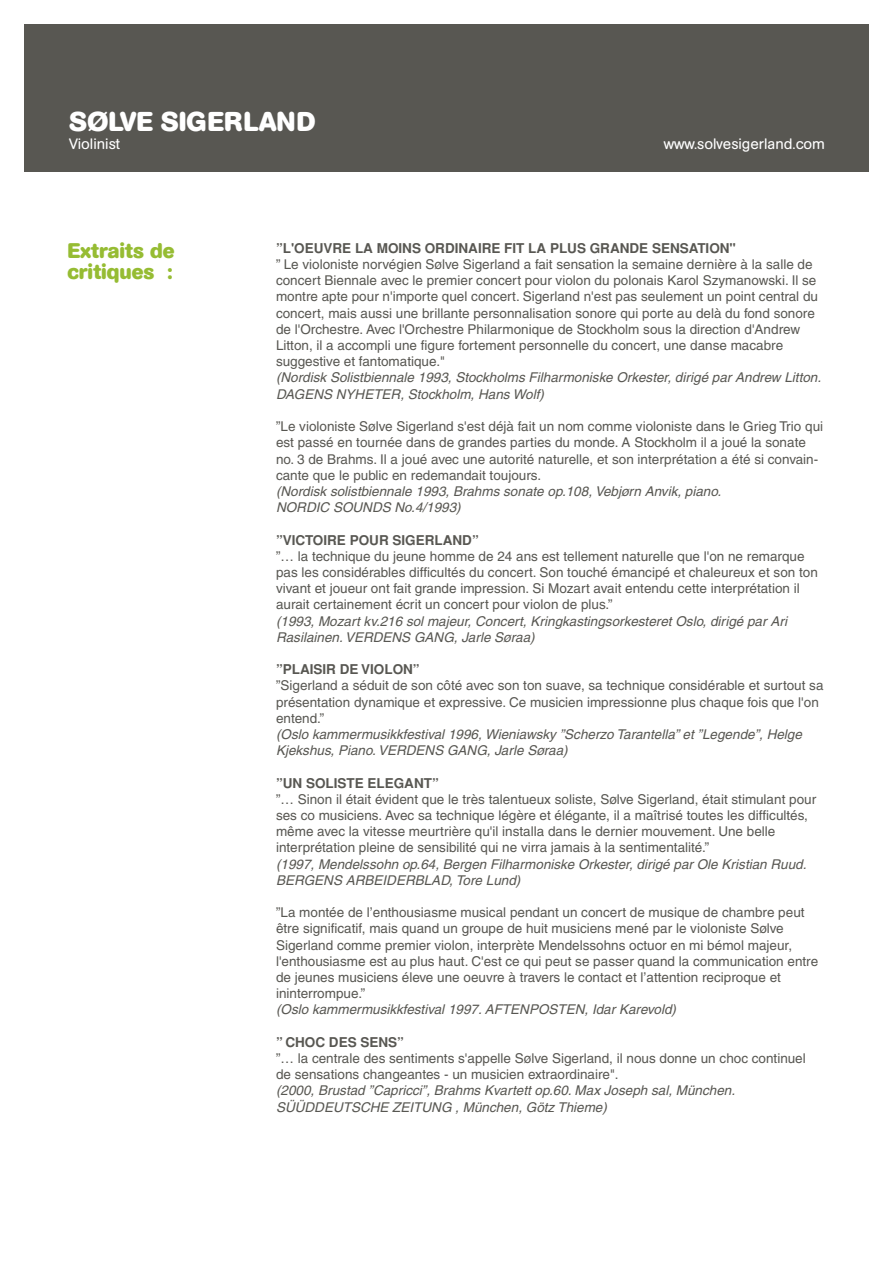
<style>
.page{position:relative;width:893px;height:1263px;background:#fff}
.page>*{position:absolute;margin:0;border:0;box-sizing:border-box;transform-origin:0 0}
.t1{font:700 27px "AG Book Rounded";letter-spacing:.01em;color:#fff}
.t2{font:700 21px/21px "AG Book Rounded";color:#96bc33}
.t3{font:15px "AG Book Rounded";color:#fff}
.t4{font:13.5px/16.2px "Helvetica";color:#585752}
.s1{font-weight:700}
.s2{font-style:italic}
</style>
<div class="page">
<div style="left:24px;top:24px;width:845px;height:147px;background:#585752"></div>
<p class="t1" style="left:69px;top:105px;width:248px">SØLVE SIGERLAND</p>
<p class="t3" style="left:69px;top:135px;width:53px">Violinist</p>
<p class="t3" style="left:664px;top:135px;width:163px">www.solvesigerland.com</p>
<p class="t2" style="left:68px;top:241px;width:109px">Extraits de critiques :</p>
<p class="t4" style="left:276px;top:240px;width:547px"><span class="s1">”L'OEUVRE LA MOINS ORDINAIRE FIT LA PLUS GRANDE SENSATION"<br></span>” Le violoniste norvégien Sølve Sigerland a fait sensation la semaine dernière à la salle de concert Biennale avec le premier concert pour violon du polonais Karol Szymanowski. Il se montre apte pour n'importe quel concert. Sigerland n'est pas seulement un point central du concert, mais aussi une brillante personnalisation sonore qui porte au delà du fond sonore de l'Orchestre. Avec l'Orchestre Philarmonique de Stockholm sous la direction d'Andrew Litton, il a accompli une figure fortement personnelle du concert, une danse macabre suggestive et fantomatique."<br><span class="s2">(Nordisk Solistbiennale 1993, Stockholms Filharmoniske Orkester, dirigé par Andrew Litton.<br>DAGENS NYHETER, Stockholm, Hans Wolf)</span></p>
<p class="t4" style="left:276px;top:418px;width:549px">”Le violoniste Sølve Sigerland s'est déjà fait un nom comme violoniste dans le Grieg Trio qui est passé en tournée dans de grandes parties du monde. A Stockholm il a joué la sonate no. 3 de Brahms. Il a joué avec une autorité naturelle, et son interprétation a été si convain&shy;cante que le public en redemandait toujours.<br><span class="s2">(Nordisk solistbiennale 1993, Brahms sonate op.108, Vebjørn Anvik, piano.<br>NORDIC SOUNDS No.4/1993)</span></p>
<p class="t4" style="left:276px;top:532px;width:543px"><span class="s1">”VICTOIRE POUR SIGERLAND”<br></span>”… la technique du jeune homme de 24 ans est tellement naturelle que l'on ne remarque pas les considérables difficultés du concert. Son touché émancipé et chaleureux et son ton vivant et joueur ont fait grande impression. Si Mozart avait entendu cette interprétation il aurait certainement écrit un concert pour violon de plus.”<br><span class="s2">(1993, Mozart kv.216 sol majeur, Concert, Kringkastingsorkesteret Oslo, dirigé par Ari Rasilainen. VERDENS GANG, Jarle Søraa)</span></p>
<p class="t4" style="left:276px;top:661px;width:549px"><span class="s1">”PLAISIR DE VIOLON”<br></span>”Sigerland a séduit de son côté avec son ton suave, sa technique considérable et surtout sa présentation dynamique et expressive. Ce musicien impressionne plus chaque fois que l'on entend.”<br><span class="s2">(Oslo kammermusikkfestival 1996, Wieniawsky ”Scherzo Tarantella” et ”Legende”, Helge Kjekshus, Piano. VERDENS GANG, Jarle Søraa)</span></p>
<p class="t4" style="left:276px;top:775px;width:542px"><span class="s1">”UN SOLISTE ELEGANT”<br></span>”… Sinon il était évident que le très talentueux soliste, Sølve Sigerland, était stimulant pour ses co musiciens. Avec sa technique légère et élégante, il a maîtrisé toutes les difficultés, même avec la vitesse meurtrière qu'il installa dans le dernier mouvement. Une belle interprétation pleine de sensibilité qui ne virra jamais à la sentimentalité.”<br><span class="s2">(1997, Mendelssohn op.64, Bergen Filharmoniske Orkester, dirigé par Ole Kristian Ruud.<br>BERGENS ARBEIDERBLAD, Tore Lund)</span></p>
<p class="t4" style="left:276px;top:904px;width:544px">”La montée de l’enthousiasme musical pendant un concert de musique de chambre peut être significatif, mais quand un groupe de huit musiciens mené par le violoniste Sølve Sigerland comme premier violon, interprète Mendelssohns octuor en mi bémol majeur, l'enthousiasme est au plus haut. C'est ce qui peut se passer quand la communication entre de jeunes musiciens éleve une oeuvre à travers le contact et l’attention reciproque et ininterrompue.”<br><span class="s2">(Oslo kammermusikkfestival 1997. AFTENPOSTEN, Idar Karevold)</span></p>
<p class="t4" style="left:276px;top:1034px;width:531px"><span class="s1">” CHOC DES SENS”<br></span>”… la centrale des sentiments s'appelle Sølve Sigerland, il nous donne un choc continuel de sensations changeantes - un musicien extraordinaire".<br><span class="s2">(2000, Brustad ”Capricci”, Brahms Kvartett op.60. Max Joseph sal, München.<br>SÜÜDDEUTSCHE ZEITUNG , München, Götz Thieme)</span></p>
</div>
